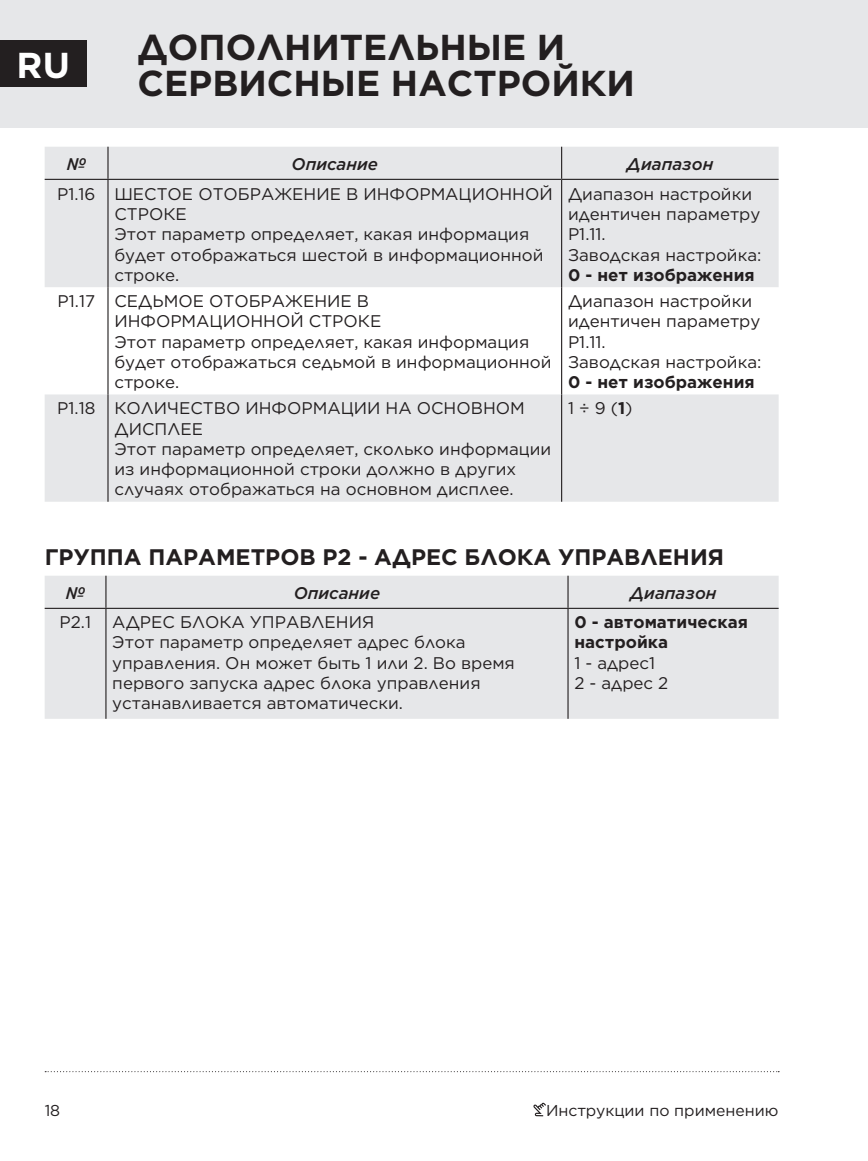
<style>
.page{position:relative;width:868px;height:1161px;background:#fff}
.page>*{position:absolute;margin:0;border:0;box-sizing:border-box;transform-origin:0 0}
.A_naslov_levo_16px{font:700 36px "Gotham";color:#231f20}
.t1{font:700 36px "Gotham";color:#fff}
.Naslov_10px{font:700 22.5px "Gotham";color:#231f20}
.t2{font:16.88px/20.2px "Gotham";color:#231f20}
.t3{font:700 16.88px/20.2px "Gotham";color:#231f20}
.table_header_2_manjš{font:italic 500 16.88px "Gotham";color:#231f20}
.t4{font:15.75px "Gotham";color:#231f20}
.s1{font-weight:700}
.s2{font-weight:400}
</style>
<div class="page">
<svg style="left:533px;top:1103px;width:13px;height:13px"></svg>
<svg style="left:45px;top:1071px;width:734px;height:1px"></svg>
<div style="left:0;top:0;width:867px;height:128px;background:#e6e7e9"></div>
<div style="left:0;top:40px;width:86px;height:47px;background:#231f20"></div>
<svg style="left:45px;top:147px;width:733px;height:355px;fill:#e6e7e9"></svg>
<div style="left:108px;top:147px;width:670px;height:32px;background:#e6e7e9"></div>
<hr style="left:561px;top:147px;width:1px;height:32px;background:#231f20">
<hr style="left:108px;top:179px;width:453px;height:1px;background:#231f20">
<hr style="left:107px;top:180px;width:1px;height:107px;background:#231f20">
<hr style="left:561px;top:179px;width:217px;height:1px;background:#231f20">
<hr style="left:561px;top:180px;width:1px;height:107px;background:#231f20">
<hr style="left:107px;top:287px;width:1px;height:107px;background:#231f20">
<hr style="left:561px;top:287px;width:1px;height:107px;background:#231f20">
<hr style="left:107px;top:394px;width:1px;height:108px;background:#231f20">
<hr style="left:561px;top:394px;width:1px;height:108px;background:#231f20">
<hr style="left:45px;top:179px;width:63px;height:1px;background:#231f20">
<hr style="left:107px;top:147px;width:1px;height:32px;background:#231f20">
<div style="left:45px;top:576px;width:733px;height:143px;background:#e6e7e9"></div>
<div style="left:106px;top:576px;width:672px;height:32px;background:#e6e7e9"></div>
<hr style="left:105px;top:609px;width:1px;height:110px;background:#231f20">
<hr style="left:567px;top:609px;width:1px;height:110px;background:#231f20">
<hr style="left:567px;top:576px;width:1px;height:32px;background:#231f20">
<hr style="left:106px;top:608px;width:462px;height:1px;background:#231f20">
<hr style="left:568px;top:608px;width:210px;height:1px;background:#231f20">
<hr style="left:45px;top:608px;width:61px;height:1px;background:#231f20">
<hr style="left:105px;top:576px;width:1px;height:32px;background:#231f20">
<h1 class="t1" style="left:17px;top:42px;width:55px">RU</h1>
<p class="A_naslov_levo_16px" style="left:137px;top:24px;width:429px">ДОПОЛНИТЕЛЬНЫЕ И</p>
<p class="A_naslov_levo_16px" style="left:137px;top:60px;width:499px">СЕРВИСНЫЕ НАСТРОЙКИ</p>
<p class="table_header_2_manjš" style="left:67px;top:153px;width:21px">№</p>
<p class="table_header_2_manjš" style="left:291px;top:153px;width:88px">Описание</p>
<p class="table_header_2_manjš" style="left:626px;top:153px;width:88px">Диапазон</p>
<p class="t2" style="left:57px;top:183px;width:40px">P1.16</p>
<p class="t2" style="left:114px;top:183px;width:440px">ШЕСТОЕ ОТОБРАЖЕНИЕ В ИНФОРМАЦИОННОЙ<br>СТРОКЕ</p>
<p class="t2" style="left:114px;top:224px;width:430px">Этот параметр определяет, какая информация будет отображаться шестой в информационной строке.</p>
<p class="t2" style="left:568px;top:183px;width:194px">Диапазон настройки идентичен параметру<br>P1.11.</p>
<p class="t2" style="left:568px;top:244px;width:195px">Заводская настройка:</p>
<p class="t3" style="left:568px;top:265px;width:188px">0 - нет изображения</p>
<p class="t2" style="left:58px;top:291px;width:39px">P1.17</p>
<p class="t2" style="left:114px;top:291px;width:268px">СЕДЬМОЕ ОТОБРАЖЕНИЕ В<br>ИНФОРМАЦИОННОЙ СТРОКЕ</p>
<p class="t2" style="left:114px;top:331px;width:438px">Этот параметр определяет, какая информация будет отображаться седьмой в информационной строке.</p>
<p class="t2" style="left:57px;top:398px;width:40px">P1.18</p>
<p class="t2" style="left:114px;top:398px;width:412px">КОЛИЧЕСТВО ИНФОРМАЦИИ НА ОСНОВНОМ<br>ДИСПЛЕЕ</p>
<p class="t2" style="left:114px;top:438px;width:438px">Этот параметр определяет, сколько информации из информационной строки должно в других случаях отображаться на основном дисплее.</p>
<p class="t2" style="left:568px;top:291px;width:194px">Диапазон настройки идентичен параметру<br>P1.11.</p>
<p class="t2" style="left:568px;top:351px;width:195px">Заводская настройка:</p>
<p class="t3" style="left:568px;top:372px;width:188px">0 - нет изображения</p>
<p class="t2" style="left:568px;top:398px;width:66px">1 ÷ 9 (<span class="s1">1</span>)</p>
<p class="Naslov_10px" style="left:45px;top:542px;width:680px">ГРУППА ПАРАМЕТРОВ P2 - АДРЕС БЛОКА УПРАВЛЕНИЯ</p>
<p class="table_header_2_manjš" style="left:66px;top:582px;width:21px">№</p>
<p class="table_header_2_manjš" style="left:294px;top:582px;width:88px">Описание</p>
<p class="table_header_2_manjš" style="left:630px;top:582px;width:88px">Диапазон</p>
<p class="t2" style="left:59px;top:612px;width:33px">P2.1</p>
<p class="t2" style="left:112px;top:612px;width:263px">АДРЕС БЛОКА УПРАВЛЕНИЯ</p>
<p class="t2" style="left:112px;top:632px;width:404px">Этот параметр определяет адрес блока управления. Он может быть 1 или 2. Во время первого запуска адрес блока управления устанавливается автоматически.</p>
<p class="t3" style="left:574px;top:612px;width:175px">0 - автоматическая настройка<br><span class="s2">1 - адрес1<br>2 - адрес 2</span></p>
<p class="t4" style="left:45px;top:1100px;width:17px">18</p>
<p class="t4" style="left:546px;top:1100px;width:234px">Инструкции по применению</p>
</div>
